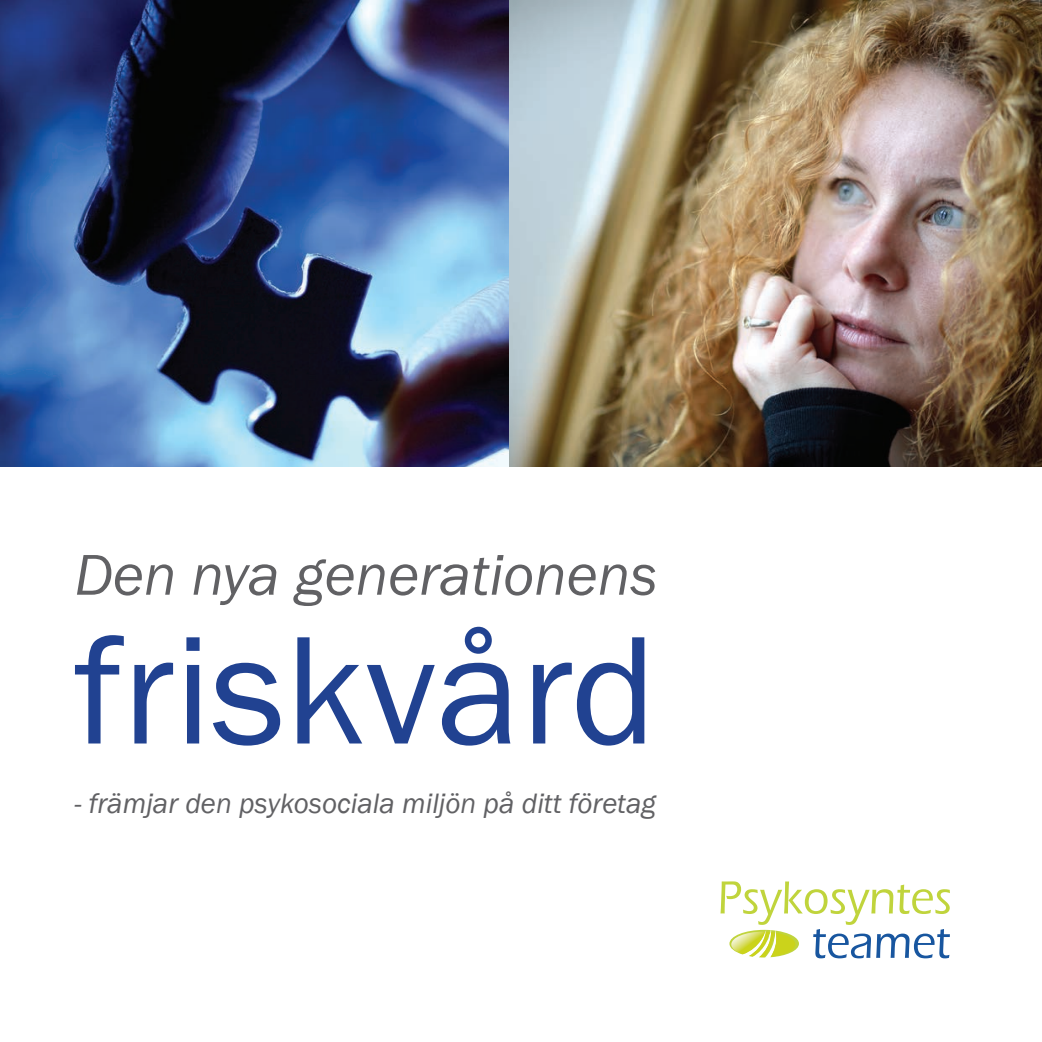
<style>
.page{position:relative;width:1042px;height:1042px;background:#fff}
.page>*{position:absolute;margin:0;border:0;box-sizing:border-box;transform-origin:0 0}
.t1{font:159.25px "Franklin Gothic";color:#214291}
.t2{font:italic 59.5px "Franklin Gothic";color:#616164}
.t3{font:italic 28.88px "Franklin Gothic";color:#616164}
</style>
<div class="page">
<img style="left:0;top:0;width:1042px;height:467px">
<svg style="left:720px;top:881px;width:230px;height:77px"></svg>
<h2 class="t2" style="left:74px;top:537px;width:585px">Den nya generationens</h2>
<h1 class="t1" style="left:74px;top:591px;width:584px">friskvård</h1>
<p class="t3" style="left:74px;top:785px;width:583px">- främjar den psykosociala miljön på ditt företag</p>
</div>
